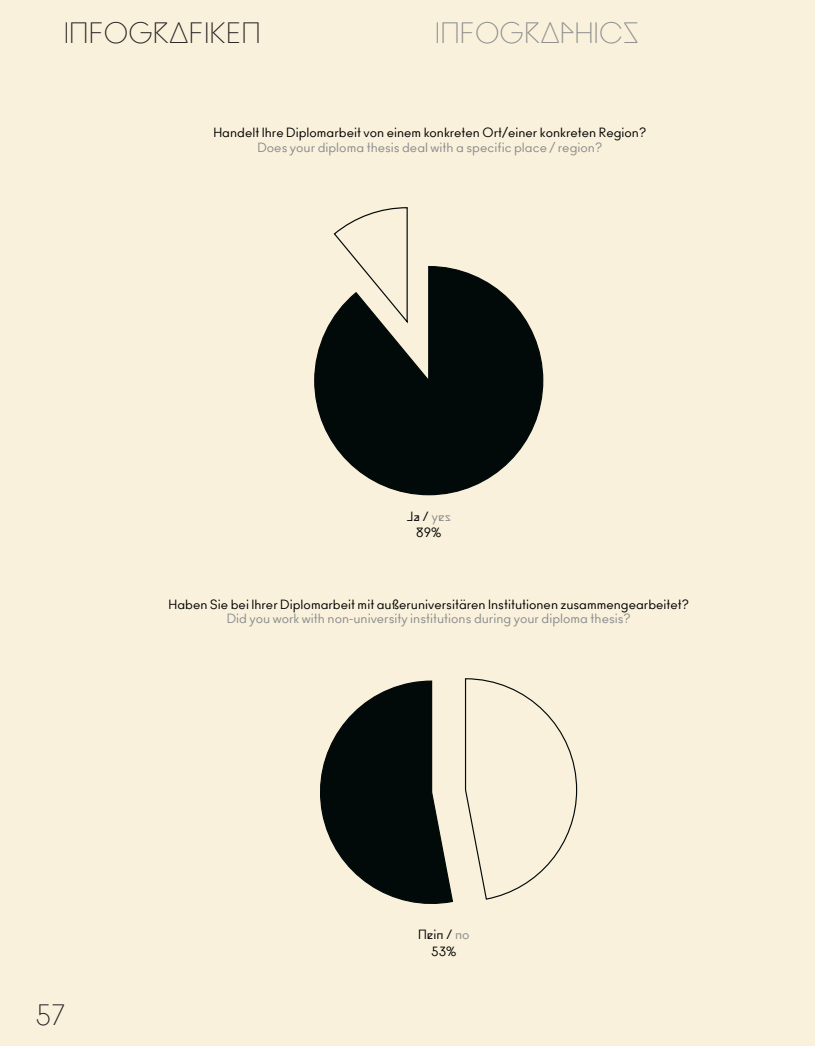
<style>
.page{position:relative;width:815px;height:1046px;background:#fff}
.page>*{position:absolute;margin:0;border:0;box-sizing:border-box;transform-origin:0 0}
.TITEL_22pt{font:300 27.5px "Ano Angular";color:#231f20}
.TITEL_22pt-2{font:300 27.5px "Ano Angular";color:#8b8c8e}
.INTRO{font:12.5px "Ano";color:#000001}
.INTRO-2{font:12.5px "Ano";color:#8b8c8e}
.INTRO-3{font:12.5px "Ano Angular";color:#000001}
.s1{color:#8b8c8e}
</style>
<div class="page">
<div style="left:0;top:0;width:815px;height:1045px;background:#f9f1db"></div>
<svg style="left:464px;top:678px;width:114px;height:222px"></svg>
<svg style="left:320px;top:680px;width:133px;height:224px"></svg>
<svg style="left:314px;top:266px;width:230px;height:230px"></svg>
<svg style="left:333px;top:207px;width:75px;height:118px"></svg>
<p class="TITEL_22pt" style="left:64px;top:17px;width:198px">INFOGRAFIKEN</p>
<p class="TITEL_22pt-2" style="left:435px;top:17px;width:206px">INFOGRAPHICS</p>
<p class="INTRO" style="left:213px;top:125px;width:434px">Handelt Ihre Diplomarbeit von einem konkreten Ort/einer konkreten Region?</p>
<p class="INTRO-2" style="left:257px;top:140px;width:346px">Does your diploma thesis deal with a specific place / region?</p>
<p class="INTRO-3" style="left:407px;top:508px;width:46px">Ja / <span class="s1">yes</span></p>
<p class="INTRO-3" style="left:416px;top:525px;width:27px">89%</p>
<p class="INTRO" style="left:168px;top:597px;width:522px">Haben Sie bei Ihrer Diplomarbeit mit außeruniversitären Institutionen zusammengearbeitet?</p>
<p class="INTRO-2" style="left:227px;top:611px;width:405px">Did you work with non-university institutions during your diploma thesis?</p>
<h1 class="TITEL_22pt" style="left:35px;top:998px;width:31px">57</h1>
<p class="INTRO-3" style="left:418px;top:926px;width:53px">Nein / <span class="s1">no</span></p>
<p class="INTRO-3" style="left:431px;top:943px;width:27px">53%</p>
</div>
